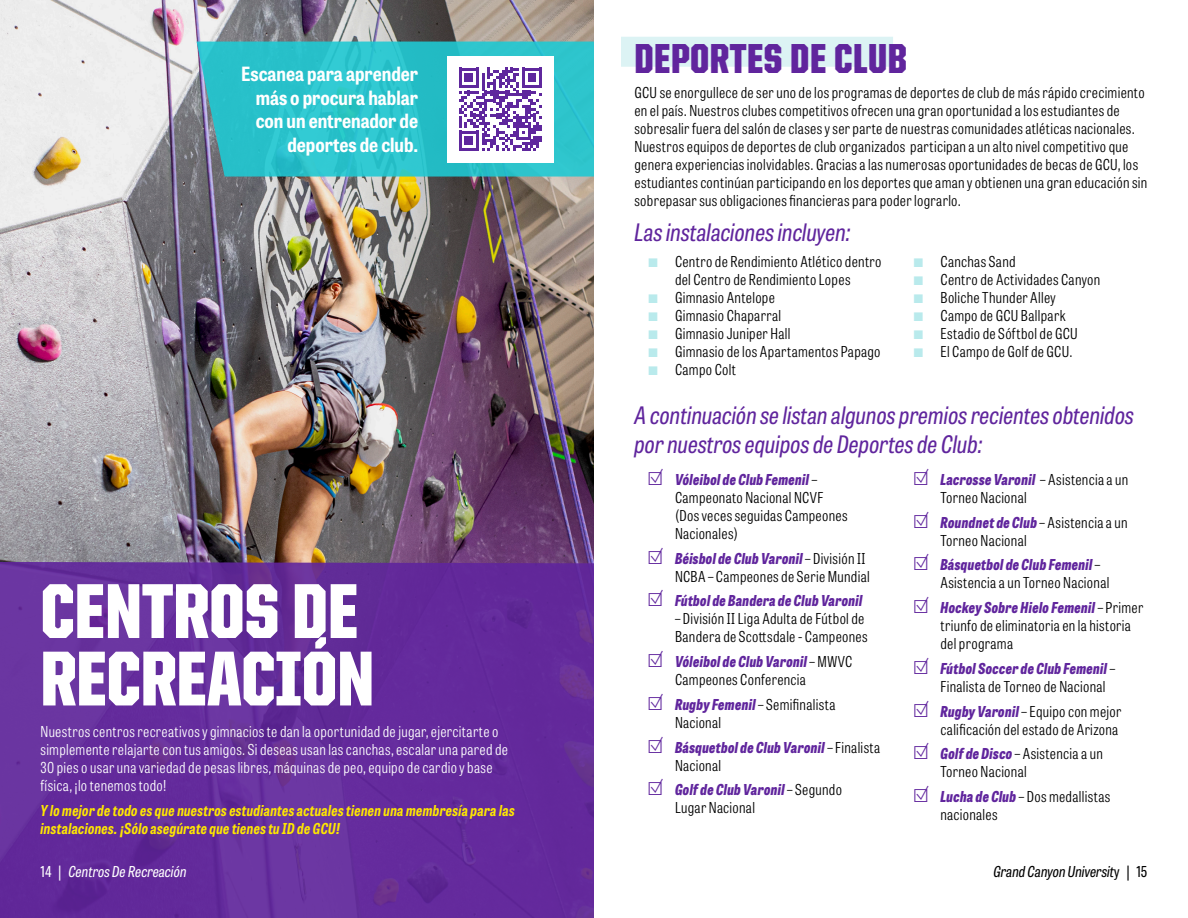
<style>
.page{position:relative;width:1188px;height:918px;background:#fff}
.page>*{position:absolute;margin:0;border:0;box-sizing:border-box;transform-origin:0 0}
.t1{font:900 78px/67.5px "United Sans Cond";color:#fff}
.t2{font:900 42px "United Sans Cond";letter-spacing:.01em;color:#60259d}
.t3{font:italic 24px/28.8px "Tablet Gothic Condensed";color:#60259d}
.t4{font:700 semi-condensed 19.5px/23.4px "Tablet Gothic";color:#fff;text-align:right}
.t5{font:300 15px/18px "Tablet Gothic Condensed";letter-spacing:.02em;color:#000}
.t6{font:300 15px/18px "Tablet Gothic Condensed";letter-spacing:.02em;color:#fff}
.t7{font:italic 700 15px/18px "Tablet Gothic Condensed";letter-spacing:.02em;color:#ffe800}
.t8{font:italic 800 15px/18px "Tablet Gothic Condensed";letter-spacing:.02em;color:#60259d}
.t9{font:italic 15px "Tablet Gothic Condensed";color:#000}
.t10{font:italic 15px "Tablet Gothic Condensed";color:#fff}
.s1{font-family:"Proxima Nova";color:#b9eaec}
.s2{font-family:"Proxima Nova";font-size:22.5px;color:#60259d}
.s3{font-weight:800;font-style:italic;color:#60259d}
.s4{font-family:"Proxima Nova";font-weight:300;font-style:normal;font-size:22.5px}
.s5{font-weight:300;font-style:normal;color:#000}
.s6{font-style:normal}
</style>
<div class="page">
<img style="left:0;top:0;width:594px;height:562px">
<svg style="left:197px;top:42px;width:397px;height:135px;background:#2fbfc7"></svg>
<div style="left:447px;top:56px;width:107px;height:106px;background:#fff"></div>
<svg style="left:459px;top:68px;width:83px;height:83px"></svg>
<svg style="left:0;top:562px;width:594px;height:356px;background:#642d9b"></svg>
<div style="left:621px;top:37px;width:272px;height:30px;background:#dcf3f4"></div>
<h3 class="t4" style="left:241px;top:62px;width:179px">Escanea para aprender más o procura hablar con un entrenador de deportes de club.</h3>
<h1 class="t1" style="left:40px;top:577px;width:335px">CENTROS DE<br>RECREACIÓN</h1>
<p class="t6" style="left:40px;top:722px;width:469px">Nuestros centros recreativos y gimnacios te dan la oportunidad de jugar, ejercitarte o simplemente relajarte con tus amigos. Si deseas usan las canchas, escalar una pared de 30 pies o usar una variedad de pesas libres, máquinas de peo, equipo de cardio y base física, ¡lo tenemos todo!</p>
<p class="t7" style="left:40px;top:800px;width:476px">Y lo mejor de todo es que nuestros estudiantes actuales tienen una membresía para las instalaciones. ¡Sólo asegúrate que tienes tu ID de GCU!</p>
<h2 class="t2" style="left:634px;top:37px;width:274px">DEPORTES DE CLUB</h2>
<p class="t5" style="left:634px;top:83px;width:514px">GCU se enorgullece de ser uno de los programas de deportes de club de más rápido crecimiento en el país. Nuestros clubes competitivos ofrecen una gran oportunidad a los estudiantes de sobresalir fuera del salón de clases y ser parte de nuestras comunidades atléticas nacionales.<br>Nuestros equipos de deportes de club organizados participan a un alto nivel competitivo que genera experiencias inolvidables. Gracias a las numerosas oportunidades de becas de GCU, los estudiantes continúan participando en los deportes que aman y obtienen una gran educación sin sobrepasar sus obligaciones financieras para poder lograrlo.</p>
<h3 class="t3" style="left:634px;top:216px;width:218px">Las instalaciones incluyen:</h3>
<p class="t5" style="left:648px;top:252px;width:235px;text-align:center"><span class="s1">■</span> Centro de Rendimiento Atlético dentro del Centro de Rendimiento Lopes</p>
<p class="t5" style="left:648px;top:288px;width:128px"><span class="s1">■</span> Gimnasio Antelope</p>
<p class="t5" style="left:648px;top:306px;width:135px"><span class="s1">■</span> Gimnasio Chaparral</p>
<p class="t5" style="left:648px;top:324px;width:144px"><span class="s1">■</span> Gimnasio Juniper Hall</p>
<p class="t5" style="left:648px;top:342px;width:234px"><span class="s1">■</span> Gimnasio de los Apartamentos Papago</p>
<p class="t5" style="left:648px;top:360px;width:90px"><span class="s1">■</span> Campo Colt</p>
<p class="t5" style="left:914px;top:252px;width:104px"><span class="s1">■</span> Canchas Sand</p>
<p class="t5" style="left:914px;top:270px;width:188px"><span class="s1">■</span> Centro de Actividades Canyon</p>
<p class="t5" style="left:914px;top:288px;width:144px"><span class="s1">■</span> Boliche Thunder Alley</p>
<p class="t5" style="left:914px;top:306px;width:154px"><span class="s1">■</span> Campo de GCU Ballpark</p>
<p class="t5" style="left:914px;top:324px;width:166px"><span class="s1">■</span> Estadio de Sóftbol de GCU</p>
<p class="t5" style="left:914px;top:342px;width:160px"><span class="s1">■</span> El Campo de Golf de GCU.</p>
<h3 class="t3" style="left:634px;top:399px;width:501px">A continuación se listan algunos premios recientes obtenidos por nuestros equipos de Deportes de Club:</h3>
<p class="t5" style="left:675px;top:470px;width:174px;text-indent:-27px"><span class="s2">☑</span> <span class="s3">Vóleibol de Club Femenil</span> –<br>Campeonato Nacional NCVF (Dos veces seguidas Campeones<br>Nacionales)</p>
<p class="t5" style="left:648px;top:549px;width:223px;text-align:right"><span class="s2">☑</span> <span class="s3">Béisbol de Club Varonil</span> – División II<br>NCBA – Campeones de Serie Mundial</p>
<p class="t8" style="left:648px;top:591px;width:216px"><span class="s4">☑</span> Fútbol de Bandera de Club Varonil</p>
<p class="t5" style="left:675px;top:609px;width:194px">– División II Liga Adulta de Fútbol de<br>Bandera de Scottsdale - Campeones</p>
<p class="t5" style="left:675px;top:652px;width:179px;text-indent:-27px"><span class="s2">☑</span> <span class="s3">Vóleibol de Club Varonil</span> – MWVC<br>Campeones Conferencia</p>
<p class="t5" style="left:675px;top:695px;width:162px;text-indent:-27px"><span class="s2">☑</span> <span class="s3">Rugby Femenil</span> – Semifinalista<br>Nacional</p>
<p class="t8" style="left:675px;top:737px;width:207px;text-indent:-27px"><span class="s4">☑</span> Básquetbol de Club Varonil <span class="s5">– Finalista<br>Nacional</span></p>
<p class="t5" style="left:675px;top:780px;width:169px;text-indent:-27px"><span class="s2">☑</span> <span class="s3">Golf de Club Varonil</span> – Segundo<br>Lugar Nacional</p>
<p class="t5" style="left:940px;top:470px;width:189px;text-indent:-27px"><span class="s2">☑</span> <span class="s3">Lacrosse Varonil</span> – Asistencia a un<br>Torneo Nacional</p>
<p class="t5" style="left:940px;top:513px;width:189px;text-indent:-27px"><span class="s2">☑</span> <span class="s3">Roundnet de Club</span> – Asistencia a un<br>Torneo Nacional</p>
<p class="t5" style="left:940px;top:555px;width:170px;text-indent:-27px"><span class="s2">☑</span> <span class="s3">Básquetbol de Club Femenil</span> –<br>Asistencia a un Torneo Nacional</p>
<p class="t5" style="left:940px;top:598px;width:204px;text-indent:-27px"><span class="s2">☑</span> <span class="s3">Hockey Sobre Hielo Femenil</span> – Primer triunfo de eliminatoria en la historia del programa</p>
<p class="t5" style="left:940px;top:659px;width:176px;text-indent:-27px"><span class="s2">☑</span> <span class="s3">Fútbol Soccer de Club Femenil</span> –<br>Finalista de Torneo de Nacional</p>
<p class="t5" style="left:913px;top:702px;width:209px;text-align:right"><span class="s2">☑</span> <span class="s3">Rugby Varonil</span> – Equipo con mejor calificación del estado de Arizona</p>
<p class="t5" style="left:940px;top:744px;width:164px;text-indent:-27px"><span class="s2">☑</span> <span class="s3">Golf de Disco</span> – Asistencia a un<br>Torneo Nacional</p>
<p class="t5" style="left:940px;top:787px;width:171px;text-indent:-27px"><span class="s2">☑</span> <span class="s3">Lucha de Club</span> – Dos medallistas nacionales</p>
<p class="t10" style="left:40px;top:861px;width:148px"><span class="s6">14 |</span> Centros De Recreación</p>
<p class="t9" style="left:993px;top:861px;width:156px">Grand Canyon Universit<span class="s6">y | 15</span></p>
</div>
